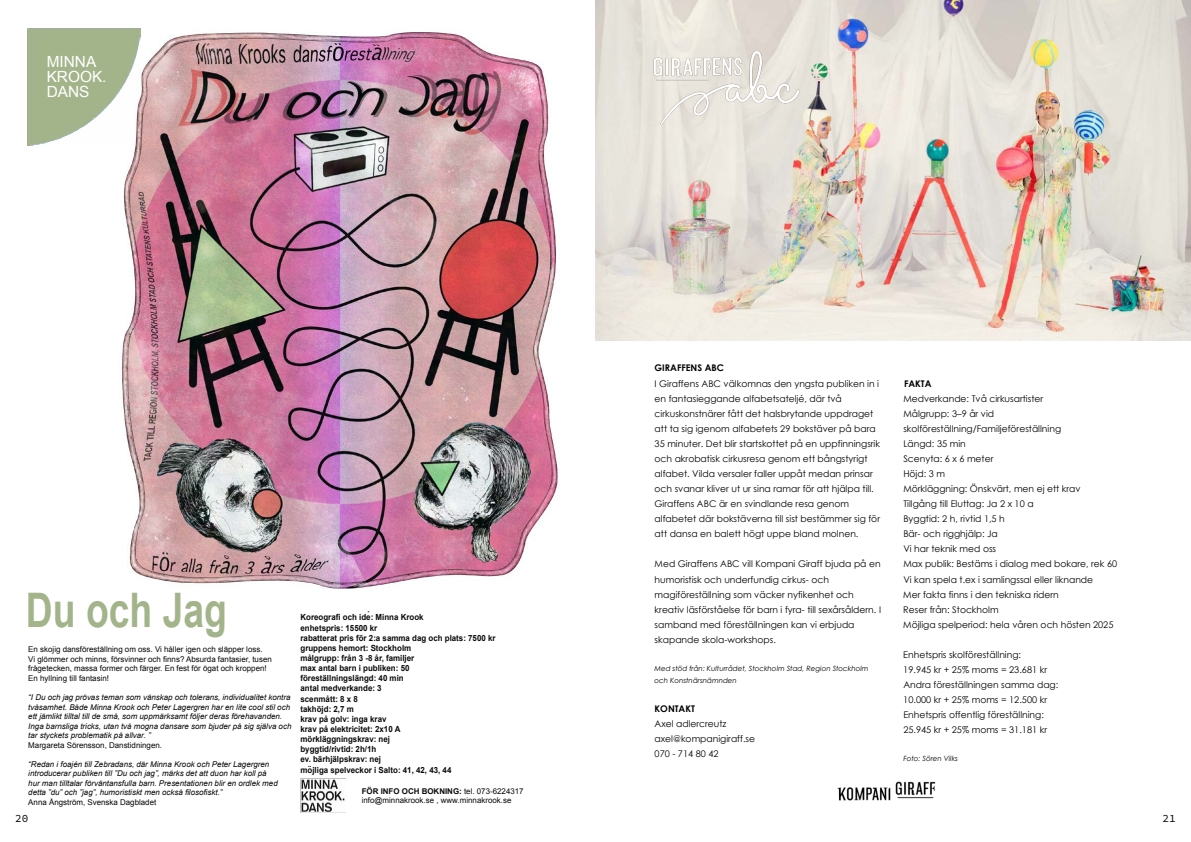
<style>
.page{position:relative;width:1191px;height:842px;background:#fff}
.page>*{position:absolute;margin:0;border:0;box-sizing:border-box;transform-origin:0 0}
.t1{font:700 47.6px "Arial";color:#a3b48b;scale:.78 1}
.t2{font:15.4px/14.9px "Arial";color:#fff}
.t3{font:11px "Source Code Variable";color:#000}
.t4{font:9.2px/15.1px "Century Gothic";color:#000}
.t5{font:700 9.2px "Century Gothic";color:#000}
.t6{font:700 8.4px/10.1px "Arial";color:#0a0a0a;scale:.94 1}
.t7{font:italic 7.9px/9.5px "Arial";color:#060606}
.t8{font:7.9px/9.5px "Arial";color:#060606}
.t9{font:7.9px/9.5px "Arial";color:#090a0a}
.t10{font:italic 7.1px/11.7px "Century Gothic";color:#000}
.s1{font-weight:700}
</style>
<div class="page">
<img style="left:300px;top:779px;width:45px;height:33px">
<img style="left:122px;top:28px;width:436px;height:561px">
<img style="left:28px;top:28px;width:112px;height:118px">
<img style="left:595px;top:0;width:596px;height:340px">
<img style="left:837px;top:781px;width:99px;height:20px">
<img style="left:595px;top:48px;width:270px;height:78px">
<h2 class="t2" style="left:47px;top:54px;width:61px">MINNA<br>KROOK.<br>DANS</h2>
<h1 class="t1" style="left:26px;top:579px;width:259px">Du och Jag</h1>
<p class="t8" style="left:28px;top:645px;width:245px">En skojig dansföreställning om oss. Vi håller igen och släpper loss.<br>Vi glömmer och minns, försvinner och finns? Absurda fantasier, tusen frågetecken, massa former och färger. En fest för ögat och kroppen!<br>En hyllning till fantasin!</p>
<p class="t7" style="left:28px;top:693px;width:265px">“I Du och jag prövas teman som vänskap och tolerans, individualitet kontra tvåsamhet. Både Minna Krook och Peter Lagergren har en lite cool stil och ett jämlikt tilltal till de små, som uppmärksamt följer deras förehavanden.<br>Inga barnsliga tricks, utan två mogna dansare som bjuder på sig själva och tar styckets problematik på allvar. ”</p>
<p class="t8" style="left:28px;top:740px;width:135px">Margareta Sörensson, Danstidningen.</p>
<p class="t7" style="left:28px;top:759px;width:251px">“Redan i foajén till Zebradans, där Minna Krook och Peter Lagergren introducerar publiken till ”Du och jag”, märks det att duon har koll på hur man tilltalar förväntansfulla barn. Presentationen blir en ordlek med detta ”du” och ”jag”, humoristiskt men också filosofiskt.”</p>
<p class="t8" style="left:28px;top:797px;width:129px">Anna Ångström, Svenska Dagbladet</p>
<p class="t6" style="left:300px;top:613px;width:209px">Koreografi och idé: Minna Krook<br>enhetspris: 15500 kr<br>rabatterat pris för 2:a samma dag och plats: 7500 kr gruppens hemort: Stockholm<br>målgrupp: från 3 -8 år, familjer<br>max antal barn i publiken: 50<br>föreställningslängd: 40 min<br>antal medverkande: 3<br>scenmått: 8 x 8<br>takhöjd: 2,7 m<br>krav på golv: inga krav<br>krav på elektricitet: 2x10 A<br>mörkläggningskrav: nej<br>byggtid/rivtid: 2h/1h<br>ev. bärhjälpskrav: nej<br>möjliga spelveckor i Salto: 41, 42, 43, 44</p>
<p class="t9" style="left:362px;top:786px;width:163px"><span class="s1">FÖR INFO OCH BOKNING:</span> tel. 073-6224317 info@minnakrook.se , www.minnakrook.se</p>
<p class="t5" style="left:654px;top:361px;width:71px">GIRAFFENS ABC</p>
<p class="t4" style="left:654px;top:375px;width:227px">I Giraffens ABC välkomnas den yngsta publiken in i en fantasieggande alfabetsateljé, där två cirkuskonstnärer fått det halsbrytande uppdraget att ta sig igenom alfabetets 29 bokstäver på bara 35 minuter. Det blir startskottet på en uppfinningsrik och akrobatisk cirkusresa genom ett bångstyrigt alfabet. Vilda versaler faller uppåt medan prinsar och svanar kliver ut ur sina ramar för att hjälpa till.<br>Giraffens ABC är en svindlande resa genom alfabetet där bokstäverna till sist bestämmer sig för att dansa en balett högt uppe bland molnen.</p>
<p class="t4" style="left:654px;top:556px;width:228px">Med Giraffens ABC vill Kompani Giraff bjuda på en humoristisk och underfundig cirkus- och magiföreställning som väcker nyfikenhet och kreativ läsförståelse för barn i fyra- till sexårsåldern. I samband med föreställningen kan vi erbjuda skapande skola-workshops.</p>
<p class="t10" style="left:654px;top:662px;width:216px">Med stöd från: Kulturrådet, Stockholm Stad, Region Stockholm och Konstnärsnämnden</p>
<p class="t5" style="left:654px;top:701px;width:42px">KONTAKT</p>
<p class="t4" style="left:654px;top:716px;width:102px">Axel adlercreutz axel@kompanigiraff.se<br>070 - 714 80 42</p>
<p class="t5" style="left:904px;top:376px;width:29px">FAKTA</p>
<p class="t4" style="left:903px;top:391px;width:215px">Medverkande: Två cirkusartister<br>Målgrupp: 3–9 år vid skolföreställning/Familjeföreställning<br>Längd: 35 min<br>Scenyta: 6 x 6 meter<br>Höjd: 3 m<br>Mörkläggning: Önskvärt, men ej ett krav<br>Tillgång till Eluttag: Ja 2 x 10 a<br>Byggtid: 2 h, rivtid 1,5 h<br>Bär- och rigghjälp: Ja<br>Vi har teknik med oss<br>Max publik: Bestäms i dialog med bokare, rek 60<br>Vi kan spela t.ex i samlingssal eller liknande<br>Mer fakta finns i den tekniska ridern<br>Reser från: Stockholm<br>Möjliga spelperiod: hela våren och hösten 2025</p>
<p class="t4" style="left:903px;top:647px;width:156px">Enhetspris skolföreställning:<br>19.945 kr + 25% moms = 23.681 kr<br>Andra föreställningen samma dag:<br>10.000 kr + 25% moms = 12.500 kr<br>Enhetspris offentlig föreställning:<br>25.945 kr + 25% moms = 31.181 kr</p>
<p class="t10" style="left:903px;top:753px;width:56px">Foto: Sören Vilks</p>
<p class="t3" style="left:15px;top:810px;width:15px">20</p>
<p class="t3" style="left:1162px;top:810px;width:15px">21</p>
</div>
